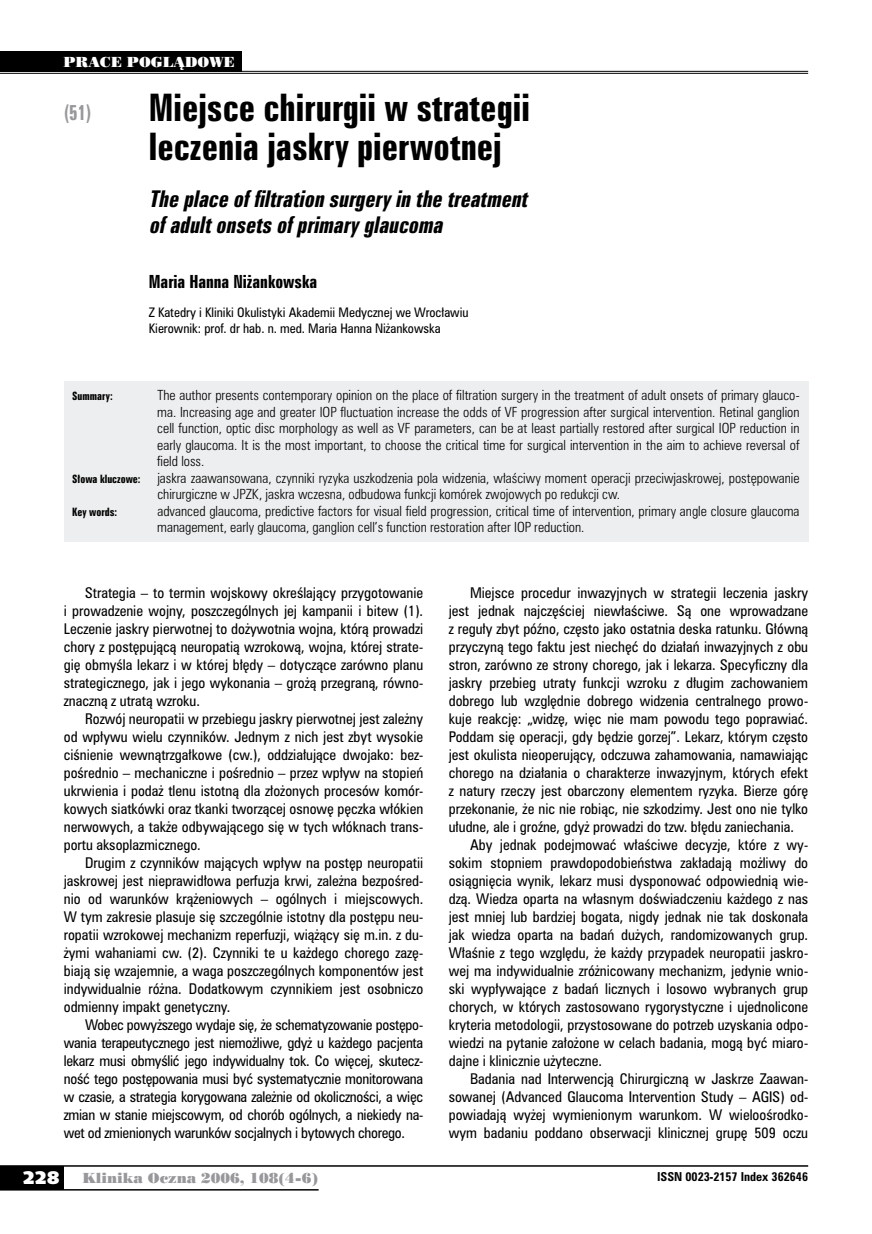
<style>
.page{position:relative;width:872px;height:1234px;background:#fff}
.page>*{position:absolute;margin:0;border:0;box-sizing:border-box;transform-origin:0 0}
.t1{font:34.5px/39px "Zurich Bd X Cn PL";color:#000}
.t2{font:italic 21px/25.5px "Zurich Bd X Cn PL";color:#000}
.t3{font:19.5px "Zurich Bd X Cn PL";color:#98989c;scale:.9 1}
.t4{font:18px "Humanst 531 U Blk PL";color:#fff}
.t5{font:16.5px "Zurich Bd X Cn PL";color:#000}
.t6{font:13.5px/18px "Zurich Cn PL";color:#000;text-align:justify}
.t7{font:13.5px "Poster Bodoni PL";color:#98989c}
.t8{font:13.5px "Poster Bodoni PL";color:#fff}
.t9{font:12.75px/16.5px "Zurich Lt Cn PL";color:#000}
.t10{font:12px/16.5px "Zurich Cn PL";color:#000}
.t11{font:700 11.25px "Zurich Cn PL";color:#000}
.t12{font:10.5px "Zurich Bd X Cn PL";color:#000}
</style>
<div class="page">
<div style="left:0;top:1165px;width:64px;height:24px;background:#000"></div>
<hr style="left:0;top:1164px;width:808px;height:2px;background:#000">
<hr style="left:0;top:1188px;width:319px;height:2px;background:#000">
<div style="left:64px;top:381px;width:744px;height:160px;background:#edeeef"></div>
<hr style="left:0;top:71px;width:808px;height:1px;background:#000">
<hr style="left:0;top:73px;width:808px;height:1px;background:#000">
<div style="left:0;top:51px;width:241px;height:21px;background:#000"></div>
<p class="t8" style="left:64px;top:53px;width:173px">PRACE POGLĄDOWE</p>
<h3 class="t3" style="left:64px;top:100px;width:32px">(51)</h3>
<h1 class="t1" style="left:149px;top:88px;width:382px">Miejsce chirurgii w strategii leczenia jaskry pierwotnej</h1>
<h2 class="t2" style="left:149px;top:186px;width:385px">The place offiltration surgeryin the treatment ofadultonsetsofprimaryglaucoma</h2>
<p class="t5" style="left:149px;top:270px;width:170px">Maria Hanna Niżankowska</p>
<p class="t10" style="left:149px;top:304px;width:321px">Z Katedry i Kliniki Okulistyki Akademii Medycznej we Wrocławiu<br>Kierownik: prof. dr hab. n. med. Maria Hanna Niżankowska</p>
<p class="t12" style="left:72px;top:389px;width:42px">Summary:</p>
<p class="t9" style="left:157px;top:386px;width:644px;text-align:justify">The author presents contemporary opinion on the place of filtration surgery in the treatment of adult onsets of primary glauco&shy;ma. Increasing age and greater IOP fluctuation increase the odds of VF progression after surgical intervention. Retinal ganglion cell function, optic disc morphology as well as VF parameters, can be at least partially restored after surgical IOP reduction in early glaucoma. It is the most important, to choose the critical time for surgical intervention in the aim to achieve reversal of field loss.</p>
<p class="t12" style="left:72px;top:471px;width:70px">Słowa kluczowe:</p>
<p class="t9" style="left:157px;top:469px;width:644px">jaskra zaawansowana, czynniki ryzyka uszkodzenia pola widzenia, właściwy moment operacji przeciwjaskrowej, postępowanie chirurgiczne w JPZK, jaskra wczesna, odbudowa funkcji komórek zwojowych po redukcji cw.</p>
<p class="t12" style="left:72px;top:504px;width:46px">Key words:</p>
<p class="t9" style="left:157px;top:502px;width:644px">advanced glaucoma, predictive factors for visual field progression, critical time of intervention, primary angle closure glaucoma management, early glaucoma, ganglion cell’s function restoration after IOP reduction.</p>
<p class="t6" style="left:64px;top:583px;width:361px;text-indent:21px">Strategia – to termin wojskowy określający przygotowanie i prowadzenie wojny, poszczególnych jej kampanii i bitew (1).<br>Leczenie jaskry pierwotnej to dożywotnia wojna, którą prowadzi chory z postępującą neuropatią wzrokową, wojna, której strate&shy;gię obmyśla lekarz i w której błędy – dotyczące zarówno planu strategicznego, jak i jego wykonania – grożą przegraną, równo&shy;znaczną z utratą wzroku.</p>
<p class="t6" style="left:64px;top:709px;width:361px;text-indent:21px">Rozwój neuropatii w przebiegu jaskry pierwotnej jest zależny od wpływu wielu czynników. Jednym z nich jest zbyt wysokie ciśnienie wewnątrzgałkowe (cw.), oddziałujące dwojako: bez&shy;pośrednio – mechaniczne i pośrednio – przez wpływ na stopień ukrwienia i podaż tlenu istotną dla złożonych procesów komór&shy;kowych siatkówki oraz tkanki tworzącej osnowę pęczka włókien nerwowych, a także odbywającego się w tych włóknach trans&shy;portu aksoplazmicznego.</p>
<p class="t6" style="left:64px;top:853px;width:361px;text-indent:21px">Drugim z czynników mających wpływ na postęp neuropatii jaskrowej jest nieprawidłowa perfuzja krwi, zależna bezpośred&shy;nio od warunków krążeniowych – ogólnych i miejscowych.<br>W tym zakresie plasuje się szczególnie istotny dla postępu neu&shy;ropatii wzrokowej mechanizm reperfuzji, wiążący się m.in. z du&shy;żymi wahaniami cw. (2). Czynniki te u każdego chorego zazę&shy;biają się wzajemnie, a waga poszczególnych komponentów jest indywidualnie różna. Dodatkowym czynnikiem jest osobniczo odmienny impakt genetyczny.</p>
<p class="t6" style="left:64px;top:1015px;width:361px;text-indent:21px">Wobec powyższego wydaje się, że schematyzowanie postępo&shy;wania terapeutycznego jest niemożliwe, gdyż u każdego pacjenta lekarz musi obmyślić jego indywidualny tok. Co więcej, skutecz&shy;ność tego postępowania musi być systematycznie monitorowana w czasie, a strategia korygowana zależnie od okoliczności, a więc zmian w stanie miejscowym, od chorób ogólnych, a niekiedy na&shy;wet od zmienionych warunków socjalnych i bytowych chorego.</p>
<p class="t6" style="left:449px;top:583px;width:361px;text-indent:21px">Miejsce procedur inwazyjnych w strategii leczenia jaskry jest jednak najczęściej niewłaściwe. Są one wprowadzane z reguły zbyt późno, często jako ostatnia deska ratunku. Główną przyczyną tego faktu jest niechęć do działań inwazyjnych z obu stron, zarówno ze strony chorego, jak i lekarza. Specyficzny dla jaskry przebieg utraty funkcji wzroku z długim zachowaniem dobrego lub względnie dobrego widzenia centralnego prowo&shy;kuje reakcję: „widzę, więc nie mam powodu tego poprawiać.<br>Poddam się operacji, gdy będzie gorzej”. Lekarz, którym często jest okulista nieoperujący, odczuwa zahamowania, namawiając chorego na działania o charakterze inwazyjnym, których efekt z natury rzeczy jest obarczony elementem ryzyka. Bierze górę przekonanie, że nic nie robiąc, nie szkodzimy. Jest ono nie tylko ułudne, ale i groźne, gdyż prowadzi do tzw. błędu zaniechania.</p>
<p class="t6" style="left:449px;top:835px;width:361px;text-indent:21px">Aby jednak podejmować właściwe decyzje, które z wy&shy;sokim stopniem prawdopodobieństwa zakładają możliwy do osiągnięcia wynik, lekarz musi dysponować odpowiednią wie&shy;dzą. Wiedza oparta na własnym doświadczeniu każdego z nas jest mniej lub bardziej bogata, nigdy jednak nie tak doskonała jak wiedza oparta na badań dużych, randomizowanych grup.<br>Właśnie z tego względu, że każdy przypadek neuropatii jaskro&shy;wej ma indywidualnie zróżnicowany mechanizm, jedynie wnio&shy;ski wypływające z badań licznych i losowo wybranych grup chorych, w których zastosowano rygorystyczne i ujednolicone kryteria metodologii, przystosowane do potrzeb uzyskania odpo&shy;wiedzi na pytanie założone w celach badania, mogą być miaro&shy;dajne i klinicznie użyteczne.</p>
<p class="t6" style="left:449px;top:1069px;width:361px;text-indent:21px">Badania nad Interwencją Chirurgiczną w Jaskrze Zaawan&shy;sowanej (Advanced Glaucoma Intervention Study – AGIS) od&shy;powiadają wyżej wymienionym warunkom. W wieloośrodko&shy;wym badaniu poddano obserwacji klinicznej grupę 509 oczu</p>
<h3 class="t4" style="left:23px;top:1165px;width:38px">228</h3>
<p class="t7" style="left:83px;top:1168px;width:237px">Klinika Oczna 2006, 108(4-6)</p>
<p class="t11" style="left:657px;top:1168px;width:152px">ISSN 0023-2157 Index 362646</p>
</div>
